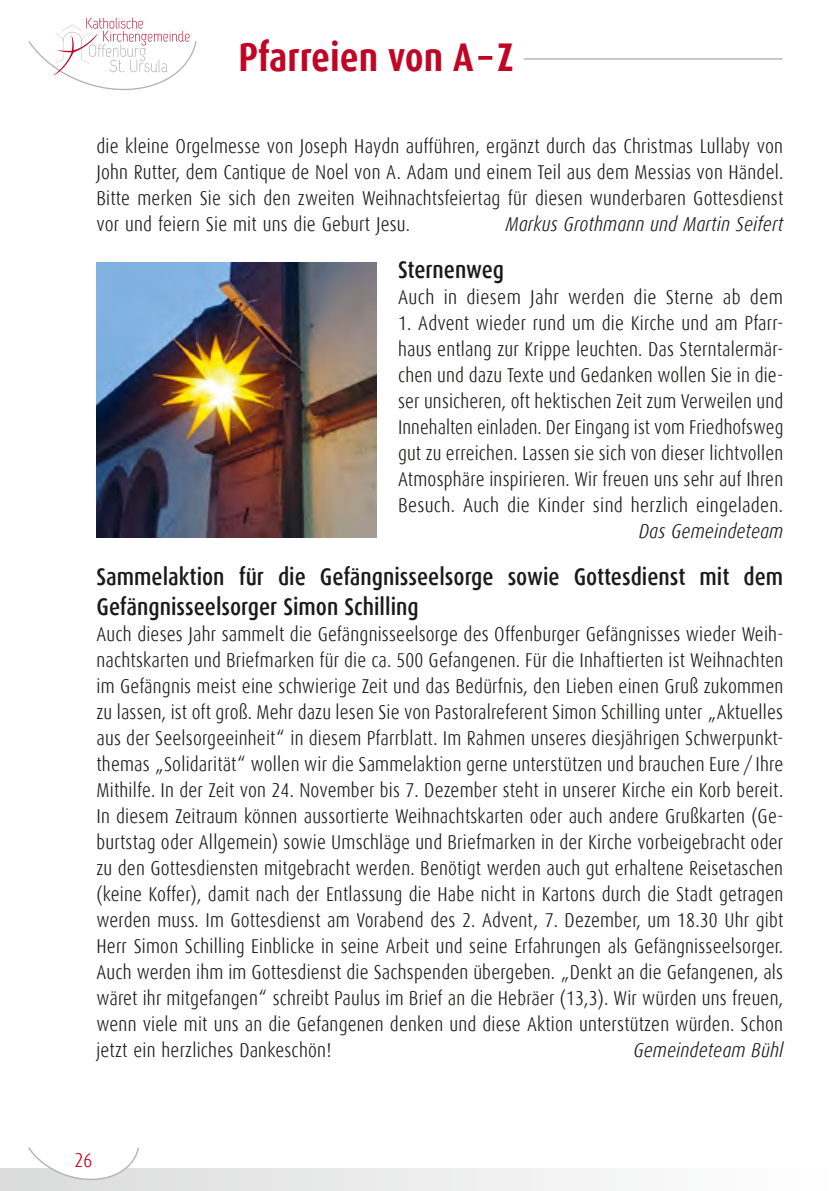
<style>
.page{position:relative;width:840px;height:1191px;background:#fff}
.page>*{position:absolute;margin:0;border:0;box-sizing:border-box;transform-origin:0 0}
.Hauptrubrik_KOPF_lin{font:700 40px "Dax Condensed";color:#c10524}
.Unterrubrik_7mm_Einz{font:500 24px/30px "Dax Condensed";color:#1a1a18}
.Grundtext_ohne_Absta{font:300 20px/26px "Dax Condensed";letter-spacing:.01em;color:#1a1a18;text-align:justify}
.Grundtext_ohne_Absta-2{font:italic 300 20px "Dax Condensed";letter-spacing:.01em;color:#1a1a18}
.t1{font:300 20px "Dax Condensed";color:#c10524}
</style>
<div class="page">
<hr style="left:238px;top:58px;width:544px;height:2px;background:#b1b2b3">
<div style="left:0;top:1168px;width:839px;height:23px;background:linear-gradient(to right,#dadbdb,#fff)"></div>
<svg style="left:27px;top:1147px;width:113px;height:40px"></svg>
<svg style="left:28px;top:18px;width:169px;height:73px"></svg>
<img style="left:96px;top:263px;width:280px;height:274px">
<svg style="left:215px;top:58px;width:327px;height:225px"></svg>
<p class="Hauptrubrik_KOPF_lin" style="left:238px;top:35px;width:276px">Pfarreien von A–Z</p>
<p class="Grundtext_ohne_Absta" style="left:96px;top:133px;width:688px">die kleine Orgelmesse von Joseph Haydn aufführen, ergänzt durch das Christmas Lullaby von John Rutter, dem Cantique de Noel von A. Adam und einem Teil aus dem Messias von Händel.<br>Bitte merken Sie sich den zweiten Weihnachtsfeiertag für diesen wunderbaren Gottesdienst vor und feiern Sie mit uns die Geburt Jesu.</p>
<p class="Grundtext_ohne_Absta-2" style="left:505px;top:213px;width:279px">Markus Grothmann und Martin Seifert</p>
<p class="Unterrubrik_7mm_Einz" style="left:398px;top:255px;width:107px">Sternenweg</p>
<p class="Grundtext_ohne_Absta" style="left:398px;top:284px;width:386px">Auch in diesem Jahr werden die Sterne ab dem</p>
<p class="Grundtext_ohne_Absta" style="left:398px;top:310px;width:386px">1. -Advent wieder rund um die Kirche und am Pfarr&shy;haus entlang zur Krippe leuchten. Das Sterntalermär&shy;chen und dazu Texte und Gedanken wollen Sie in die&shy;ser unsicheren, oft hektischen Zeit zum Verweilen und Innehalten einladen. Der Eingang ist vom Friedhofsweg gut zu erreichen. Lassen sie sich von dieser lichtvollen Atmosphäre inspirieren. Wir freuen uns sehr auf Ihren Besuch. Auch die Kinder sind herzlich eingeladen.</p>
<p class="Grundtext_ohne_Absta-2" style="left:638px;top:520px;width:146px">Das Gemeindeteam</p>
<p class="Unterrubrik_7mm_Einz" style="left:96px;top:562px;width:688px">Sammelaktion für die Gefängnisseelsorge sowie Gottesdienst mit dem<br>Gefängnisseelsorger Simon Schilling</p>
<p class="Grundtext_ohne_Absta" style="left:96px;top:621px;width:688px">Auch dieses Jahr sammelt die Gefängnisseelsorge des Offenburger Gefängnisses wieder Weih&shy;nachtskarten und Briefmarken für die ca. 500 Gefangenen. Für die Inhaftierten ist Weihnachten im Gefängnis meist eine schwierige Zeit und das Bedürfnis, den Lieben einen Gruß zukommen zu lassen, ist oft groß. Mehr dazu lesen Sie von Pastoralreferent Simon Schilling unter „Aktuelles aus der Seelsorgeeinheit“ in diesem Pfarrblatt. Im Rahmen unseres diesjährigen Schwerpunkt&shy;themas „Solidarität“ wollen wir die Sammelaktion gerne unterstützen und brauchen Eure / Ihre Mithilfe. In der Zeit von 24. November bis 7. Dezember steht in unserer Kirche ein Korb bereit.<br>In diesem Zeitraum können aussortierte Weihnachtskarten oder auch andere Grußkarten (Ge&shy;burtstag oder Allgemein) sowie Umschläge und Briefmarken in der Kirche vorbeigebracht oder zu den Gottesdiensten mitgebracht werden. Benötigt werden auch gut erhaltene Reisetaschen (keine Koffer), damit nach der Entlassung die Habe nicht in Kartons durch die Stadt getragen werden muss. Im Gottesdienst am Vorabend des 2. Advent, 7. Dezember, um 18.30 Uhr gibt Herr Simon Schilling Einblicke in seine Arbeit und seine Erfahrungen als Gefängnisseelsorger.<br>Auch werden ihm im Gottesdienst die Sachspenden übergeben. „Denkt an die Gefangenen, als wäret ihr mitgefangen“ schreibt Paulus im Brief an die Hebräer (13,3). Wir würden uns freuen, wenn viele mit uns an die Gefangenen denken und diese Aktion unterstützen würden. Schon jetzt ein herzliches Dankeschön!</p>
<p class="Grundtext_ohne_Absta-2" style="left:633px;top:1039px;width:151px">Gemeindeteam Bühl</p>
<p class="t1" style="left:75px;top:1148px;width:19px">26</p>
</div>
